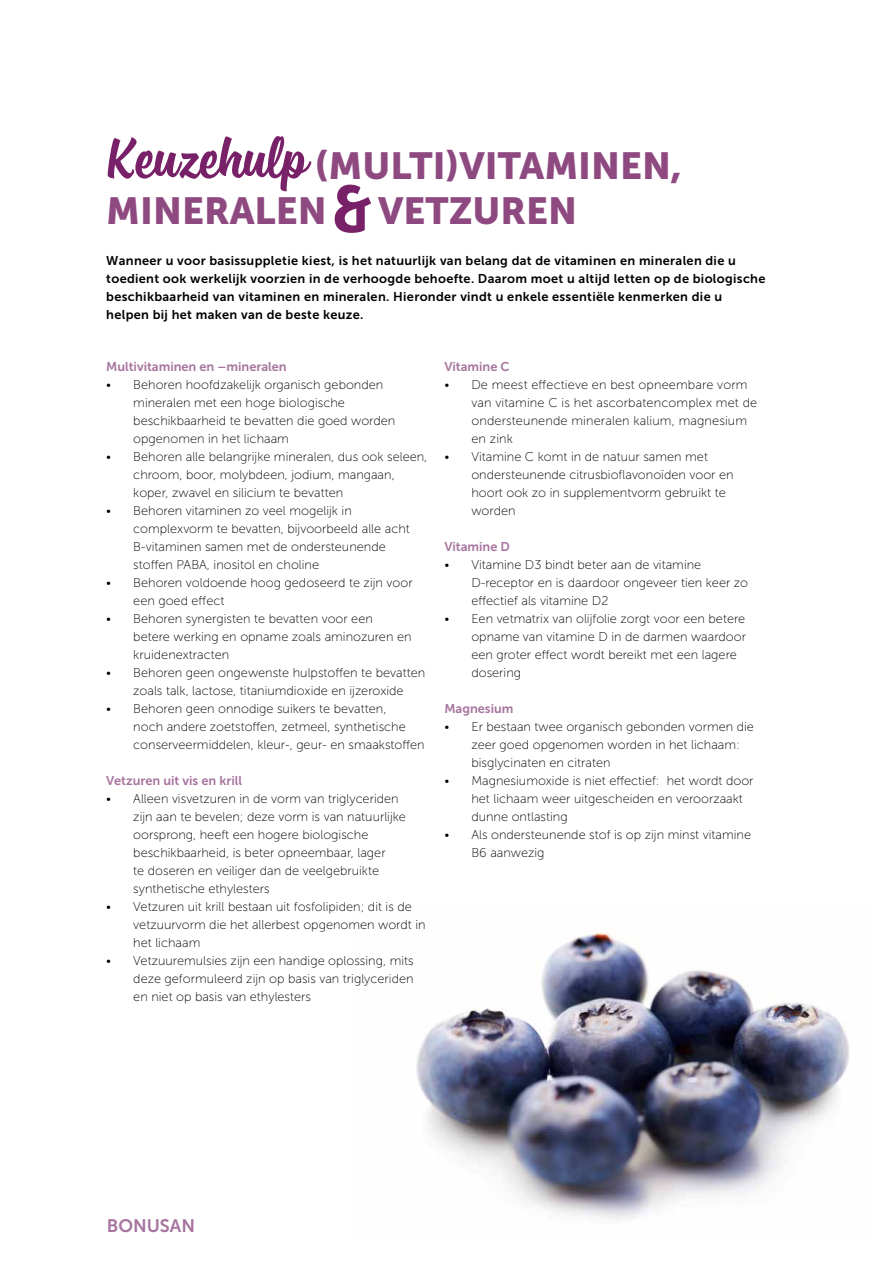
<style>
.page{position:relative;width:893px;height:1263px;background:#fff}
.page>*{position:absolute;margin:0;border:0;box-sizing:border-box;transform-origin:0 0}
.t1{font:37.5px/45px "Museo Sans 900";color:#8e4980}
.t2{font:18px "Museo Sans 700";color:#a6749e}
.t3{font:12.75px/18px "Museo Sans 100";color:#000}
.t4{font:12.75px/18px "Museo Sans 700";letter-spacing:.025em;color:#000}
.t5{font:12.75px "Museo Sans 700";color:#a6749e}
.s1{font-family:"Sanelma";font-size:67.5px;color:#782168}
</style>
<div class="page">
<img style="left:416px;top:932px;width:433px;height:287px">
<svg style="left:335px;top:185px;width:36px;height:48px"></svg>
<h1 class="t1" style="left:106px;top:143px;width:577px"><span class="s1">Keuzehulp</span> (MULTI)VITAMINEN,<br>MINERALEN</h1>
<h1 class="t1" style="left:378px;top:188px;width:200px">VETZUREN</h1>
<p class="t4" style="left:106px;top:252px;width:661px">Wanneer u voor basissuppletie kiest, is het natuurlijk van belang dat de vitaminen en mineralen die u toedient ook werkelijk voorzien in de verhoogde behoefte. Daarom moet u altijd letten op de biologische beschikbaarheid van vitaminen en mineralen. Hieronder vindt u enkele essentiële kenmerken die u helpen bij het maken van de beste keuze.</p>
<p class="t5" style="left:106px;top:360px;width:182px">Multivitaminen en –mineralen</p>
<p class="t3" style="left:133px;top:376px;width:264px;text-indent:-27px">• Behoren hoofdzakelijk organisch gebonden mineralen met een hoge biologische beschikbaarheid te bevatten die goed worden opgenomen in het lichaam</p>
<p class="t3" style="left:133px;top:448px;width:296px;text-indent:-27px">• Behoren alle belangrijke mineralen, dus ook seleen, chroom, boor, molybdeen, jodium, mangaan, koper, zwavel en silicium te bevatten</p>
<p class="t3" style="left:133px;top:502px;width:278px;text-indent:-27px">• Behoren vitaminen zo veel mogelijk in complexvorm te bevatten, bijvoorbeeld alle acht B-vitaminen samen met de ondersteunende stoffen PABA, inositol en choline</p>
<p class="t3" style="left:133px;top:574px;width:281px;text-indent:-27px">• Behoren voldoende hoog gedoseerd te zijn voor een goed effect</p>
<p class="t3" style="left:133px;top:610px;width:280px;text-indent:-27px">• Behoren synergisten te bevatten voor een betere werking en opname zoals aminozuren en kruidenextracten</p>
<p class="t3" style="left:106px;top:664px;width:320px;text-align:center">• Behoren geen ongewenste hulpstoffen te bevatten zoals talk, lactose, titaniumdioxide en ijzeroxide</p>
<p class="t3" style="left:133px;top:700px;width:293px;text-indent:-27px">• Behoren geen onnodige suikers te bevatten,<br>noch andere zoetstoffen, zetmeel, synthetische conserveermiddelen, kleur-, geur- en smaakstoffen</p>
<p class="t5" style="left:106px;top:774px;width:137px">Vetzuren uit vis en krill</p>
<p class="t3" style="left:133px;top:790px;width:274px;text-indent:-27px">• Alleen visvetzuren in de vorm van triglyceriden zijn aan te bevelen; deze vorm is van natuurlijke oorsprong, heeft een hogere biologische beschikbaarheid, is beter opneembaar, lager<br>te doseren en veiliger dan de veelgebruikte synthetische ethylesters</p>
<p class="t3" style="left:133px;top:898px;width:294px;text-indent:-27px">• Vetzuren uit krill bestaan uit fosfolipiden; dit is de vetzuurvorm die het allerbest opgenomen wordt in het lichaam</p>
<p class="t3" style="left:133px;top:952px;width:282px;text-align:justify;text-indent:-27px">• Vetzuuremulsies zijn een handige oplossing, mits deze geformuleerd zijn op basis van triglyceriden en niet op basis van ethylesters</p>
<p class="t5" style="left:444px;top:360px;width:67px">Vitamine C</p>
<p class="t3" style="left:471px;top:376px;width:287px;text-indent:-27px">• De meest effectieve en best opneembare vorm van vitamine C is het ascorbatencomplex met de ondersteunende mineralen kalium, magnesium en zink</p>
<p class="t3" style="left:471px;top:448px;width:264px;text-indent:-27px">• Vitamine C komt in de natuur samen met ondersteunende citrusbioflavonoïden voor en hoort ook zo in supplementvorm gebruikt te worden</p>
<p class="t5" style="left:444px;top:540px;width:67px">Vitamine D</p>
<p class="t3" style="left:471px;top:556px;width:278px;text-indent:-27px">• Vitamine D3 bindt beter aan de vitamine<br>D-receptor en is daardoor ongeveer tien keer zo effectief als vitamine D2</p>
<p class="t3" style="left:471px;top:610px;width:276px;text-indent:-27px">• Een vetmatrix van olijfolie zorgt voor een betere opname van vitamine D in de darmen waardoor een groter effect wordt bereikt met een lagere dosering</p>
<p class="t5" style="left:444px;top:702px;width:71px">Magnesium</p>
<p class="t3" style="left:471px;top:718px;width:284px;text-indent:-27px">• Er bestaan twee organisch gebonden vormen die zeer goed opgenomen worden in het lichaam: bisglycinaten en citraten</p>
<p class="t3" style="left:471px;top:772px;width:284px;text-indent:-27px">• Magnesiumoxide is niet effectief: het wordt door het lichaam weer uitgescheiden en veroorzaakt dunne ontlasting</p>
<p class="t3" style="left:471px;top:826px;width:281px;text-indent:-27px">• Als ondersteunende stof is op zijn minst vitamine<br>B6 aanwezig</p>
<h2 class="t2" style="left:107px;top:1215px;width:90px">BONUSAN</h2>
</div>
